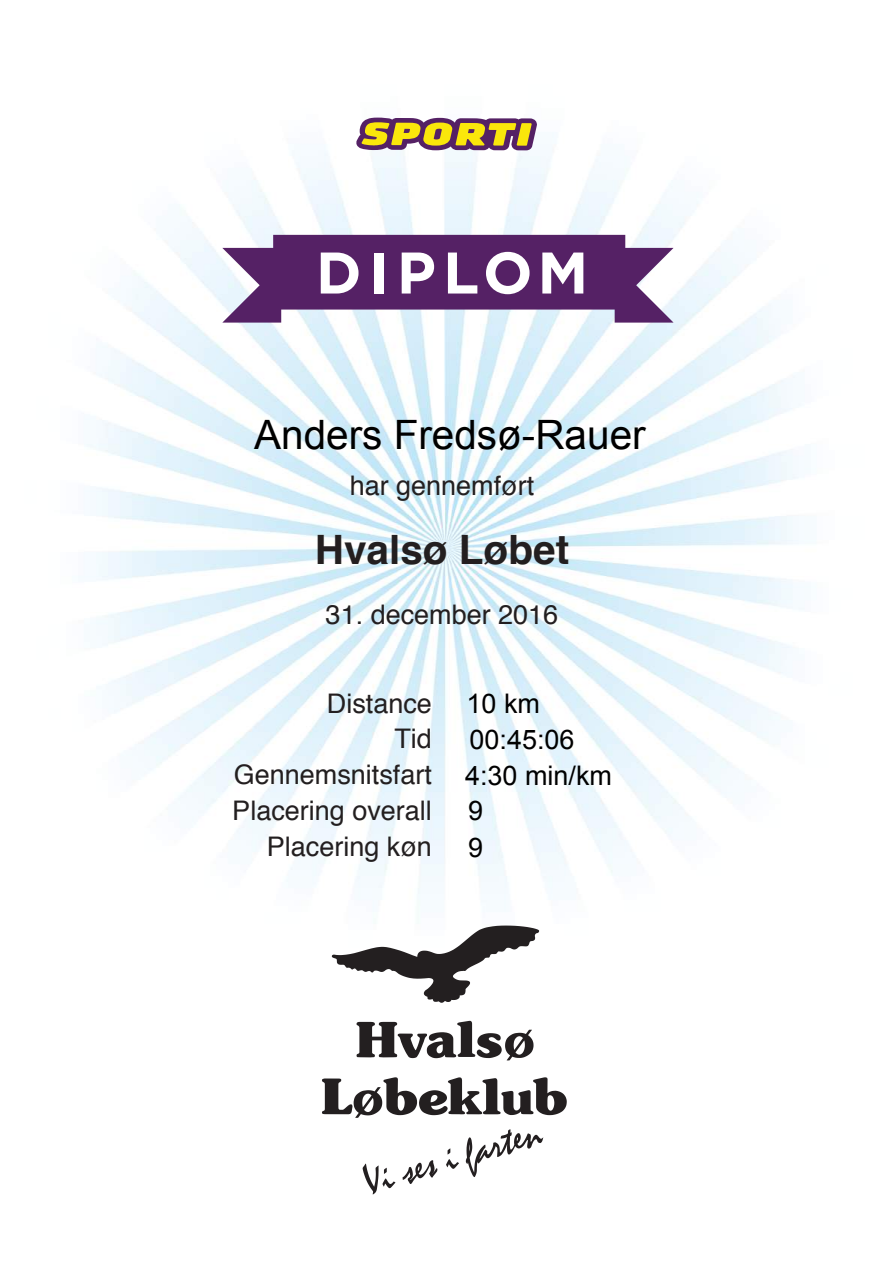
<style>
.page{position:relative;width:893px;height:1263px;background:#fff}
.page>*{position:absolute;margin:0;border:0;box-sizing:border-box;transform-origin:0 0}
.t1{font:700 58.5px "Gotham";letter-spacing:.12em;color:#fff}
.t2{font:40.5px "Arial";color:#000}
.t3{font:700 40.5px "Helvetica";color:#231f20}
.t4{font:27px/36px "Helvetica";color:#231f20;text-align:right}
.t5{font:27px/37.5px "Arial";color:#000}
</style>
<div class="page">
<img style="left:84px;top:117px;width:727px;height:1078px">
<svg style="left:356px;top:118px;width:181px;height:32px;background:#a9884d"></svg>
<svg style="left:222px;top:235px;width:451px;height:88px;background:#764f85"></svg>
<svg style="left:332px;top:925px;width:207px;height:78px"></svg>
<svg style="left:322px;top:1077px;width:245px;height:41px"></svg>
<svg style="left:357px;top:1021px;width:176px;height:39px"></svg>
<svg style="left:363px;top:1163px;width:32px;height:31px"></svg>
<svg style="left:402px;top:1160px;width:35px;height:24px"></svg>
<svg style="left:446px;top:1148px;width:13px;height:21px"></svg>
<svg style="left:466px;top:1129px;width:77px;height:48px"></svg>
<h1 class="t1" style="left:316px;top:239px;width:274px">DIPLOM</h1>
<h2 class="t2" style="left:254px;top:413px;width:393px">Anders Fredsø-Rauer</h2>
<p class="t4" style="left:350px;top:468px;width:186px">har gennemført</p>
<h2 class="t3" style="left:315px;top:517px;width:256px">Hvalsø Løbet</h2>
<p class="t4" style="left:326px;top:597px;width:234px">31. december 2016</p>
<p class="t4" style="left:232px;top:686px;width:201px">Distance<br>Tid<br>Gennemsnitsfart<br>Placering overall<br>Placering køn</p>
<p class="t5" style="left:466px;top:685px;width:75px">10 km</p>
<p class="t5" style="left:465px;top:722px;width:148px;line-height:36px">00:45:06<br>4:30 min/km</p>
<p class="t5" style="left:468px;top:791px;width:17px">9<br>9</p>
</div>
